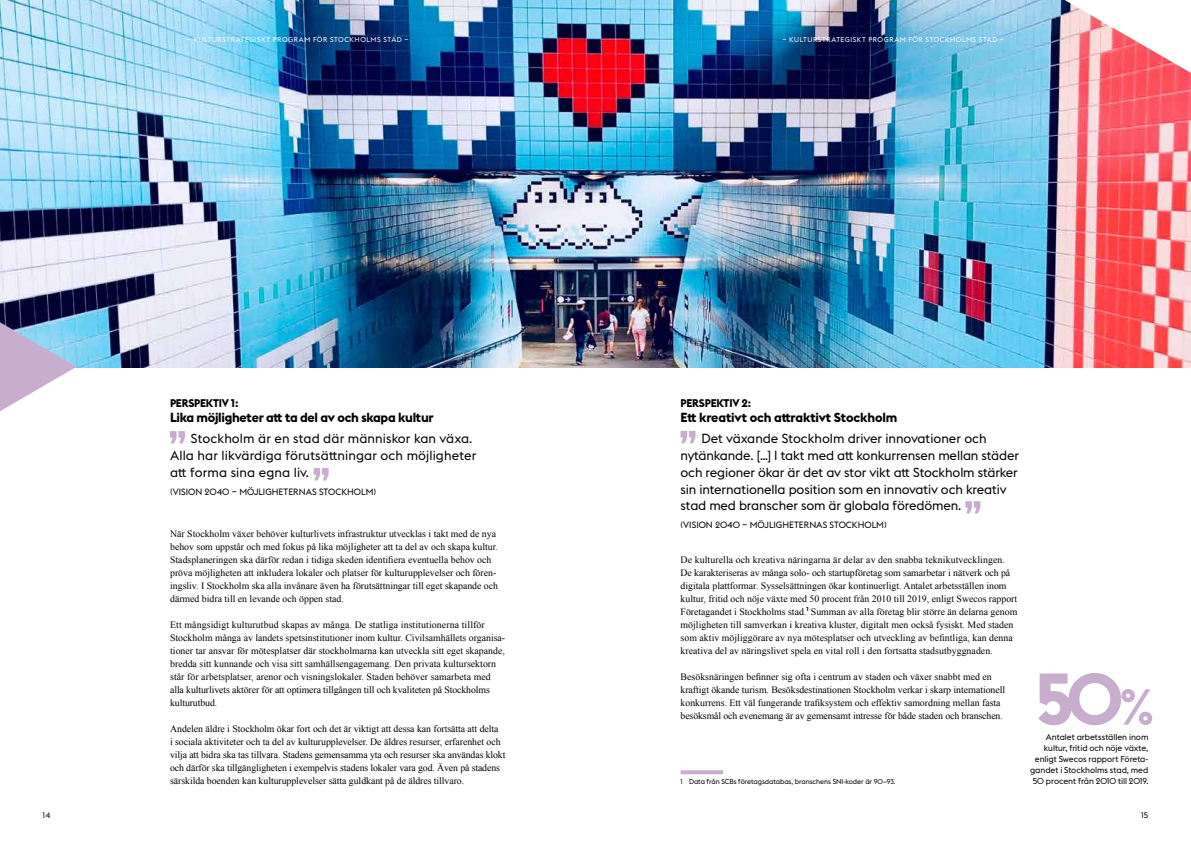
<style>
.page{position:relative;width:1191px;height:842px;background:#fff}
.page>*{position:absolute;margin:0;border:0;box-sizing:border-box;transform-origin:0 0}
.t1{font:13px/16.8px "Stockholm Type";letter-spacing:-.01em;color:#000}
.t2{font:13px/17px "Stockholm Type";letter-spacing:.01em;color:#000}
.t3{font:700 13px "Stockholm Type";letter-spacing:-.02em;color:#000}
.t4{font:700 11px "Stockholm Type";letter-spacing:-.02em;color:#000}
.t5{font:9.8px/13px "Times New Roman";color:#000}
.t6{font:9px "Stockholm Type";color:#000}
.t7{font:8.5px/11px "Stockholm Type";letter-spacing:-.005em;color:#000;text-align:right}
.t8{font:8px "Stockholm Type Display";color:#000}
.t9{font:7px "Stockholm Type";letter-spacing:.075em;color:#fff}
.t10{font:7px "Stockholm Type";letter-spacing:-.01em;color:#000}
</style>
<div class="page">
<img style="left:0;top:0;width:1191px;height:368px">
<svg style="left:1038px;top:673px;width:114px;height:52px"></svg>
<svg style="left:1064px;top:0;width:127px;height:73px"></svg>
<svg style="left:680px;top:770px;width:43px;height:4px"></svg>
<svg style="left:680px;top:431px;width:15px;height:12px"></svg>
<svg style="left:965px;top:501px;width:15px;height:12px"></svg>
<svg style="left:170px;top:431px;width:15px;height:12px"></svg>
<svg style="left:313px;top:468px;width:15px;height:12px"></svg>
<svg style="left:0;top:322px;width:76px;height:89px"></svg>
<p class="t9" style="left:187px;top:34px;width:223px">– KULTURSTRATEGISKT PROGRAM FÖR STOCKHOLMS STAD –</p>
<p class="t9" style="left:782px;top:34px;width:223px">– KULTURSTRATEGISKT PROGRAM FÖR STOCKHOLMS STAD –</p>
<p class="t4" style="left:170px;top:395px;width:70px">PERSPEKTIV 1:</p>
<h1 class="t3" style="left:170px;top:408px;width:265px">Lika möjligheter att ta del av och skapa kultur</h1>
<h1 class="t2" style="left:170px;top:430px;width:308px;text-indent:21px">Stockholm är en stad där människor kan växa.<br>Alla har likvärdiga förutsättningar och möjligheter att forma sina egna liv.</h1>
<p class="t6" style="left:170px;top:486px;width:208px">(VISION 2040 – MÖJLIGHETERNAS STOCKHOLM)</p>
<p class="t5" style="left:170px;top:527px;width:329px">När Stockholm växer behöver kulturlivets infrastruktur utvecklas i takt med de nya behov som uppstår och med fokus på lika möjligheter att ta del av och skapa kultur.<br>Stadsplaneringen ska därför redan i tidiga skeden identifiera eventuella behov och pröva möjligheten att inkludera lokaler och platser för kulturupplevelser och fören&shy;ingsliv. I Stockholm ska alla invånare även ha förutsättningar till eget skapande och därmed bidra till en levande och öppen stad.</p>
<p class="t5" style="left:170px;top:618px;width:336px">Ett mångsidigt kulturutbud skapas av många. De statliga institutionerna tillför Stockholm många av landets spetsinstitutioner inom kultur. Civilsamhällets organisa&shy;tioner tar ansvar för mötesplatser där stockholmarna kan utveckla sitt eget skapande, bredda sitt kunnande och visa sitt samhällsengagemang. Den privata kultursektorn står för arbetsplatser, arenor och visningslokaler. Staden behöver samarbeta med alla kulturlivets aktörer för att optimera tillgången till och kvaliteten på Stockholms kulturutbud.</p>
<p class="t5" style="left:170px;top:722px;width:337px">Andelen äldre i Stockholm ökar fort och det är viktigt att dessa kan fortsätta att delta<br>i sociala aktiviteter och ta del av kulturupplevelser. De äldres resurser, erfarenhet och vilja att bidra ska tas tillvara. Stadens gemensamma yta och resurser ska användas klokt och därför ska tillgängligheten i exempelvis stadens lokaler vara god. Även på stadens särskilda boenden kan kulturupplevelser sätta guldkant på de äldres tillvaro.</p>
<p class="t4" style="left:680px;top:395px;width:72px">PERSPEKTIV 2:</p>
<h1 class="t3" style="left:680px;top:408px;width:218px">Ett kreativt och attraktivt Stockholm</h1>
<p class="t1" style="left:680px;top:430px;width:340px;text-indent:21px">Det växande Stockholm driver innovationer och nytänkande. […] I takt med att konkurrensen mellan städer och regioner ökar är det av stor vikt att Stockholm stärker sin internationella position som en innovativ och kreativ stad med branscher som är globala föredömen.</p>
<p class="t6" style="left:680px;top:519px;width:208px">(VISION 2040 – MÖJLIGHETERNAS STOCKHOLM)</p>
<p class="t5" style="left:680px;top:553px;width:338px">De kulturella och kreativa näringarna är delar av den snabba teknikutvecklingen.<br>De karakteriseras av många solo- och startupföretag som samarbetar i nätverk och på digitala plattformar. Sysselsättningen ökar kontinuerligt. Antalet arbetsställen inom kultur, fritid och nöje växte med 50 procent från 2010 till 2019, enligt Swecos rapport Företagandet i Stockholms stad.<sup>1</sup> Summan av alla företag blir större än delarna genom möjligheten till samverkan i kreativa kluster, digitalt men också fysiskt. Med staden som aktiv möjliggörare av nya mötesplatser och utveckling av befintliga, kan denna kreativa del av näringslivet spela en vital roll i den fortsatta stadsutbyggnaden.</p>
<p class="t5" style="left:680px;top:670px;width:326px">Besöksnäringen befinner sig ofta i centrum av staden och växer snabbt med en kraftigt ökande turism. Besöksdestinationen Stockholm verkar i skarp internationell konkurrens. Ett väl fungerande trafiksystem och effektiv samordning mellan fasta besöksmål och evenemang är av gemensamt intresse för både staden och branschen.</p>
<p class="t10" style="left:680px;top:776px;width:217px">1 Data från SCBs företagsdatabas, branschens SNI-koder är 90–93.</p>
<p class="t7" style="left:1030px;top:731px;width:120px">Antalet arbetsställen inom kultur, fritid och nöje växte, enligt Swecos rapport Företa&shy;gandet i Stockholms stad, med<br>50 procent från 2010 till 2019.</p>
<p class="t8" style="left:43px;top:810px;width:9px">14</p>
<p class="t8" style="left:1141px;top:810px;width:9px">15</p>
</div>
